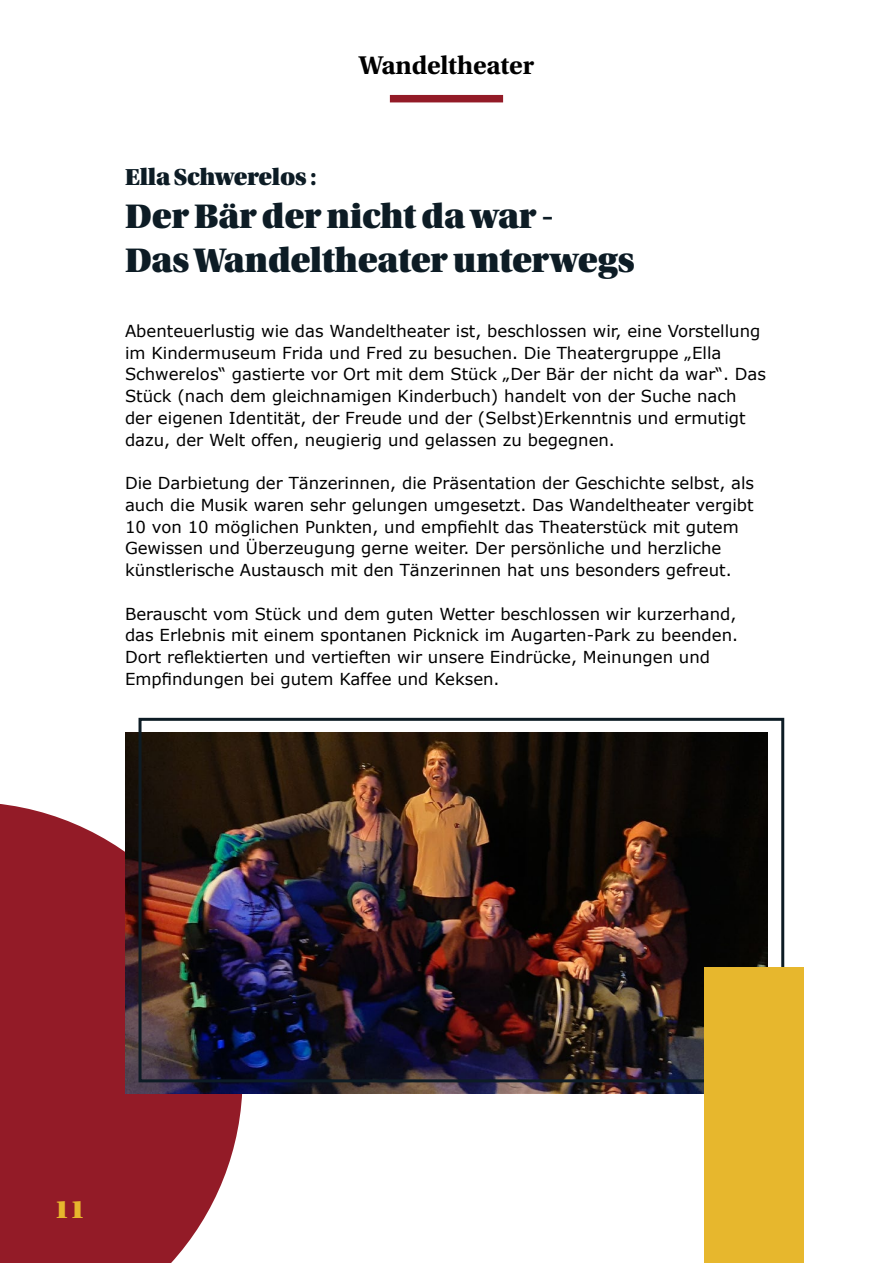
<style>
.page{position:relative;width:893px;height:1263px;background:#fff}
.page>*{position:absolute;margin:0;border:0;box-sizing:border-box;transform-origin:0 0}
.t1{font:36px/43.5px "Utopia Std Black Headline";letter-spacing:-.01em;color:#0d1c25}
.t2{font:700 27px "Utopia Std";letter-spacing:-.01em;color:#000}
.t3{font:27px "Utopia Std Black Headline";color:#e7b72d}
.t4{font:24.45px "Utopia Std Black Headline";letter-spacing:-.01em;color:#0d1c25}
.t5{font:16.5px/21.8px "Verdana";color:#000}
</style>
<div class="page">
<svg style="left:0;top:804px;width:243px;height:459px;fill:#931b27"></svg>
<img style="left:125px;top:732px;width:643px;height:362px">
<div style="left:139px;top:718px;width:645px;height:364px;border:3px solid #0d1c25"></div>
<div style="left:704px;top:968px;width:99px;height:295px;background:#e7b72d"></div>
<div style="left:390px;top:95px;width:113px;height:7px;background:#931b27"></div>
<h2 class="t2" style="left:359px;top:49px;width:177px">Wandeltheater</h2>
<h3 class="t4" style="left:125px;top:164px;width:193px">Ella Schwerelos :</h3>
<h1 class="t1" style="left:125px;top:195px;width:511px">Der Bär der nicht da war -<br>Das Wandeltheater unterwegs</h1>
<p class="t5" style="left:125px;top:320px;width:642px">Abenteuerlustig wie das Wandeltheater ist, beschlossen wir, eine Vorstellung im Kindermuseum Frida und Fred zu besuchen. Die Theatergruppe „Ella Schwerelos“ gastierte vor Ort mit dem Stück „Der Bär der nicht da war“. Das Stück (nach dem gleichnamigen Kinderbuch) handelt von der Suche nach der eigenen Identität, der Freude und der (Selbst)Erkenntnis und ermutigt dazu, der Welt offen, neugierig und gelassen zu begegnen.</p>
<p class="t5" style="left:125px;top:472px;width:631px">Die Darbietung der Tänzerinnen, die Präsentation der Geschichte selbst, als auch die Musik waren sehr gelungen umgesetzt. Das Wandeltheater vergibt 10 von 10 möglichen Punkten, und empfiehlt das Theaterstück mit gutem Gewissen und Überzeugung gerne weiter. Der persönliche und herzliche künstlerische Austausch mit den Tänzerinnen hat uns besonders gefreut.</p>
<p class="t5" style="left:125px;top:603px;width:615px">Berauscht vom Stück und dem guten Wetter beschlossen wir kurzerhand, das Erlebnis mit einem spontanen Picknick im Augarten-Park zu beenden.<br>Dort reflektierten und vertieften wir unsere Eindrücke, Meinungen und Empfindungen bei gutem Kaffee und Keksen.</p>
<h2 class="t3" style="left:54px;top:1195px;width:33px">11</h2>
</div>
